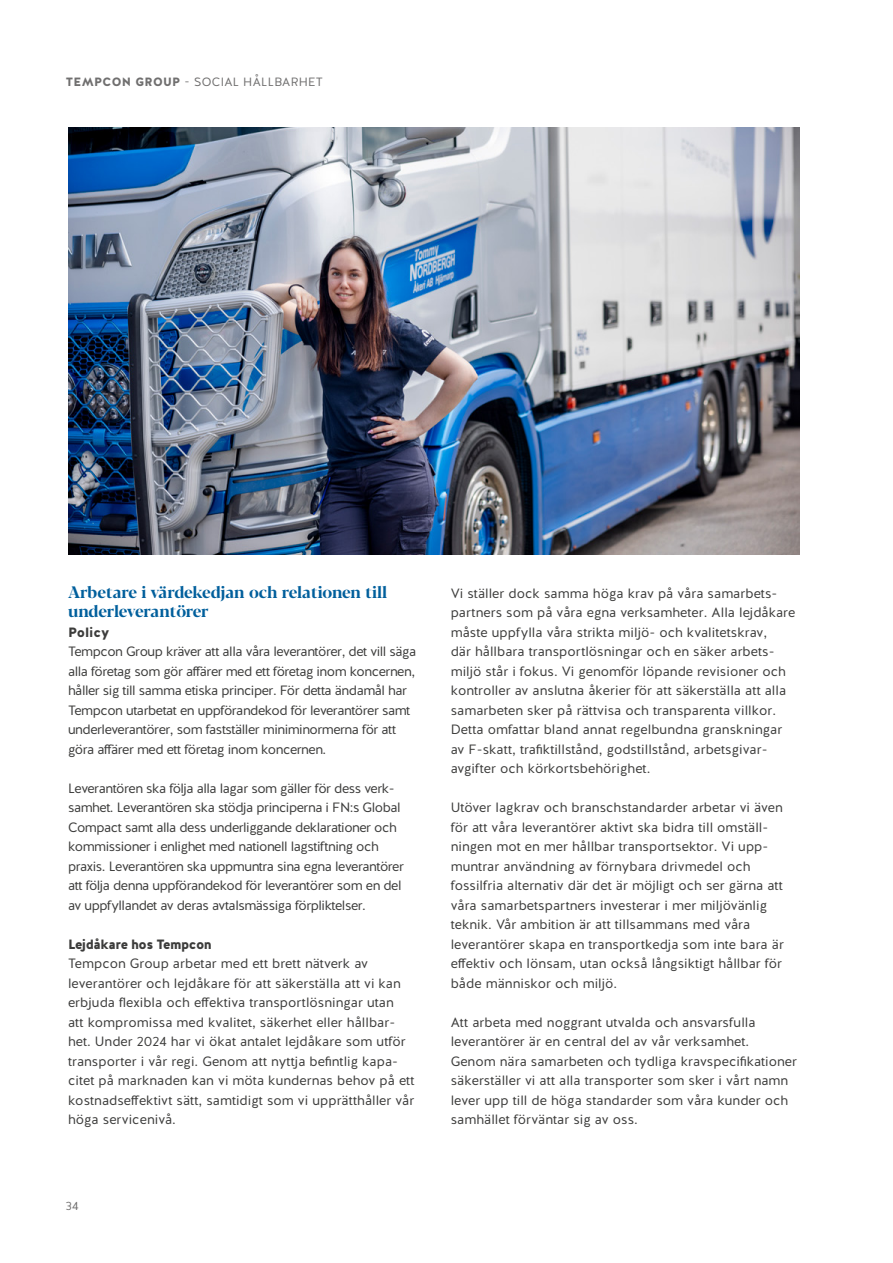
<style>
.page{position:relative;width:893px;height:1263px;background:#fff}
.page>*{position:absolute;margin:0;border:0;box-sizing:border-box;transform-origin:0 0}
.t1{font:700 16.5px/19.5px "Blacker Display";letter-spacing:-.015em;color:#005f9c}
.t2{font:13.5px/19.5px "Halis R";color:#3c3c3b}
.t3{font:13.5px/19.5px "Halis R";letter-spacing:-.035em;color:#3c3c3b}
.t4{font:900 13.5px "Halis R";letter-spacing:-.035em;color:#3c3c3b}
.t5{font:12px "Halis R";letter-spacing:.025em;color:#706f6f}
.s1{font-weight:900}
</style>
<div class="page">
<img style="left:68px;top:128px;width:731px;height:426px">
<p class="t5" style="left:66px;top:74px;width:259px"><span class="s1">TEMPCON GROUP</span> - SOCIAL HÅLLBARHET</p>
<p class="t1" style="left:68px;top:583px;width:321px">Arbetare i värdekedjan och relationen till underleverantörer</p>
<p class="t4" style="left:68px;top:623px;width:43px">Policy</p>
<p class="t3" style="left:68px;top:642px;width:350px">Tempcon Group kräver att alla våra leverantörer, det vill säga alla företag som gör affärer med ett företag inom koncernen, håller sig till samma etiska principer. För detta ändamål har Tempcon utarbetat en uppförandekod för leverantörer samt underleverantörer, som fastställer miniminormerna för att göra affärer med ett företag inom koncernen.</p>
<p class="t3" style="left:68px;top:779px;width:337px">Leverantören ska följa alla lagar som gäller för dess verk&shy;samhet. Leverantören ska stödja principerna i FN:s Global Compact samt alla dess underliggande deklarationer och kommissioner i enlighet med nationell lagstiftning och praxis. Leverantören ska uppmuntra sina egna leverantörer att följa denna uppförandekod för leverantörer som en del av uppfyllandet av deras avtalsmässiga förpliktelser.</p>
<p class="t4" style="left:68px;top:935px;width:145px">Lejdåkare hos Tempcon</p>
<p class="t2" style="left:68px;top:954px;width:348px">Tempcon Group arbetar med ett brett nätverk av leverantörer och lejdåkare för att säkerställa att vi kan erbjuda flexibla och effektiva transportlösningar utan<br>att kompromissa med kvalitet, säkerhet eller hållbar&shy;het. Under 2024 har vi ökat antalet lejdåkare som utför transporter i vår regi. Genom att nyttja befintlig kapa&shy;citet på marknaden kan vi möta kundernas behov på ett kostnadseffektivt sätt, samtidigt som vi upprätthåller vår höga servicenivå.</p>
<p class="t5" style="left:66px;top:1197px;width:14px">34</p>
<p class="t2" style="left:451px;top:583px;width:346px">Vi ställer dock samma höga krav på våra samarbets&shy;partners som på våra egna verksamheter. Alla lejdåkare måste uppfylla våra strikta miljö- och kvalitetskrav,<br>där hållbara transportlösningar och en säker arbets&shy;miljö står i fokus. Vi genomför löpande revisioner och kontroller av anslutna åkerier för att säkerställa att alla samarbeten sker på rättvisa och transparenta villkor.<br>Detta omfattar bland annat regelbundna granskningar av F-skatt, trafiktillstånd, godstillstånd, arbetsgivar&shy;avgifter och körkortsbehörighet.</p>
<p class="t2" style="left:451px;top:798px;width:335px">Utöver lagkrav och branschstandarder arbetar vi även för att våra leverantörer aktivt ska bidra till omställ&shy;ningen mot en mer hållbar transportsektor. Vi upp&shy;muntrar användning av förnybara drivmedel och fossilfria alternativ där det är möjligt och ser gärna att våra samarbetspartners investerar i mer miljövänlig teknik. Vår ambition är att tillsammans med våra leverantörer skapa en transportkedja som inte bara är effektiv och lönsam, utan också långsiktigt hållbar för både människor och miljö.</p>
<p class="t2" style="left:451px;top:1012px;width:348px">Att arbeta med noggrant utvalda och ansvarsfulla leverantörer är en central del av vår verksamhet.<br>Genom nära samarbeten och tydliga kravspecifikationer säkerställer vi att alla transporter som sker i vårt namn lever upp till de höga standarder som våra kunder och samhället förväntar sig av oss.</p>
</div>
